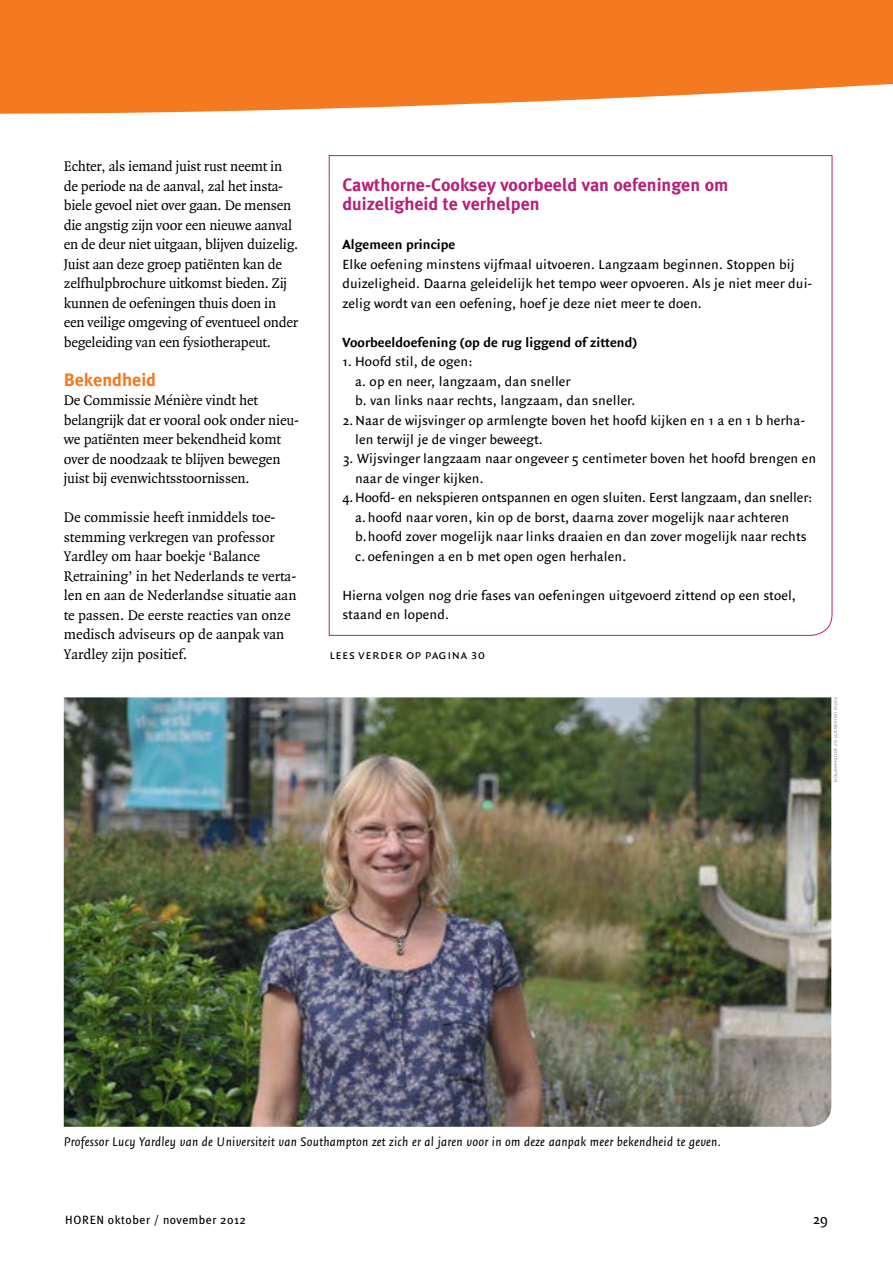
<style>
.page{position:relative;width:893px;height:1263px;background:#fff}
.page>*{position:absolute;margin:0;border:0;box-sizing:border-box;transform-origin:0 0}
.t1{font:700 18px/19.5px "Meta Plus";color:#b62079}
.t2{font:700 18px "Meta Plus";color:#f47920}
.t3{font:15px/19.5px "Quadraat";letter-spacing:-.01em;color:#000}
.t4{font:15px "Quadraat Sans";color:#000}
.t5{font:14.25px/19.5px "Quadraat Sans";letter-spacing:.01em;color:#000}
.t6{font:700 14.25px "Quadraat Sans";letter-spacing:.01em;color:#000}
.t7{font:italic 13.5px "Quadraat Sans";letter-spacing:.02em;color:#000}
.t8{font:13.5px "Quadraat Sans Small Caps";letter-spacing:.04em;color:#000}
.t9{font:12px "Meta Plus";letter-spacing:.04em;color:#000}
.t10{font:6px "Quadraat Sans Small Caps";color:#939598}
</style>
<div class="page">
<svg style="left:0;top:0;width:893px;height:114px;background:#f58635"></svg>
<img style="left:64px;top:697px;width:767px;height:430px">
<svg style="left:328px;top:155px;width:505px;height:481px"></svg>
<p class="t3" style="left:64px;top:157px;width:236px">Echter, als iemand juist rust neemt in de periode na de aanval, zal het insta&shy;biele gevoel niet over gaan. De mensen die angstig zijn voor een nieuwe aanval en de deur niet uitgaan, blijven duizelig.<br>Juist aan deze groep patiënten kan de zelfhulpbrochure uitkomst bieden. Zij kunnen de oefeningen thuis doen in een veilige omgeving of eventueel onder begeleiding van een fysiotherapeut.</p>
<p class="t2" style="left:64px;top:369px;width:94px">Bekendheid</p>
<p class="t3" style="left:64px;top:391px;width:237px">De Commissie Ménière vindt het belangrijk dat er vooral ook onder nieu&shy;we patiënten meer bekendheid komt over de noodzaak te blijven bewegen juist bij evenwichtsstoornissen.</p>
<p class="t3" style="left:64px;top:508px;width:234px">De commissie heeft inmiddels toe&shy;stemming verkregen van professor Yardley om haar boekje ‘Balance Retraining’ in het Nederlands te verta&shy;len en aan de Nederlandse situatie aan te passen. De eerste reacties van onze medisch adviseurs op de aanpak van Yardley zijn positief.</p>
<p class="t1" style="left:342px;top:174px;width:388px">Cawthorne-Cooksey voorbeeld van oefeningen om duizeligheid te verhelpen</p>
<p class="t6" style="left:342px;top:236px;width:114px">Algemeen principe</p>
<p class="t5" style="left:342px;top:254px;width:471px">Elke oefening minstens vijfmaal uitvoeren. Langzaam beginnen. Stoppen bij duizeligheid. Daarna geleidelijk het tempo weer opvoeren. Als je niet meer dui&shy;zelig wordt van een oefening, hoef je deze niet meer te doen.</p>
<p class="t6" style="left:342px;top:334px;width:296px">Voorbeeldoefening (op de rug liggend of zittend)</p>
<p class="t5" style="left:342px;top:352px;width:132px">1. Hoofd stil, de ogen:</p>
<p class="t5" style="left:355px;top:371px;width:217px">a. op en neer, langzaam, dan sneller</p>
<p class="t5" style="left:355px;top:391px;width:282px">b. van links naar rechts, langzaam, dan sneller.</p>
<p class="t5" style="left:342px;top:410px;width:464px">2.Naar de wijsvinger op armlengte boven het hoofd kijken en 1 a en 1 b herha-</p>
<p class="t5" style="left:355px;top:430px;width:189px">len terwijl je de vinger beweegt.</p>
<p class="t5" style="left:342px;top:449px;width:475px">3. Wijsvinger langzaam naar ongeveer 5 centimeter boven het hoofd brengen en</p>
<p class="t5" style="left:355px;top:469px;width:130px">naar de vinger kijken.</p>
<p class="t5" style="left:342px;top:488px;width:471px">4.Hoofd- en nekspieren ontspannen en ogen sluiten. Eerst langzaam, dan sneller:</p>
<p class="t5" style="left:355px;top:508px;width:436px">a.hoofd naar voren, kin op de borst, daarna zover mogelijk naar achteren</p>
<p class="t5" style="left:355px;top:527px;width:453px">b.hoofd zover mogelijk naar links draaien en dan zover mogelijk naar rechts</p>
<p class="t5" style="left:355px;top:547px;width:273px">c. oefeningen a en b met open ogen herhalen.</p>
<p class="t5" style="left:342px;top:586px;width:455px">Hierna volgen nog drie fases van oefeningen uitgevoerd zittend op een stoel, staand en lopend.</p>
<p class="t8" style="left:330px;top:647px;width:157px">lees verder op pagina 30</p>
<p class="t10" style="left:839px;top:697px;width:87px;rotate:90deg">foto: university of southampton</p>
<p class="t7" style="left:64px;top:1135px;width:658px">Professor Lucy Yardley van de Universiteit van Southampton zet zich er al jaren voor in om deze aanpak meer bekendheid te geven.</p>
<p class="t9" style="left:65px;top:1213px;width:182px">HOREN oktober / november 2012</p>
<p class="t4" style="left:813px;top:1211px;width:16px">29</p>
</div>
